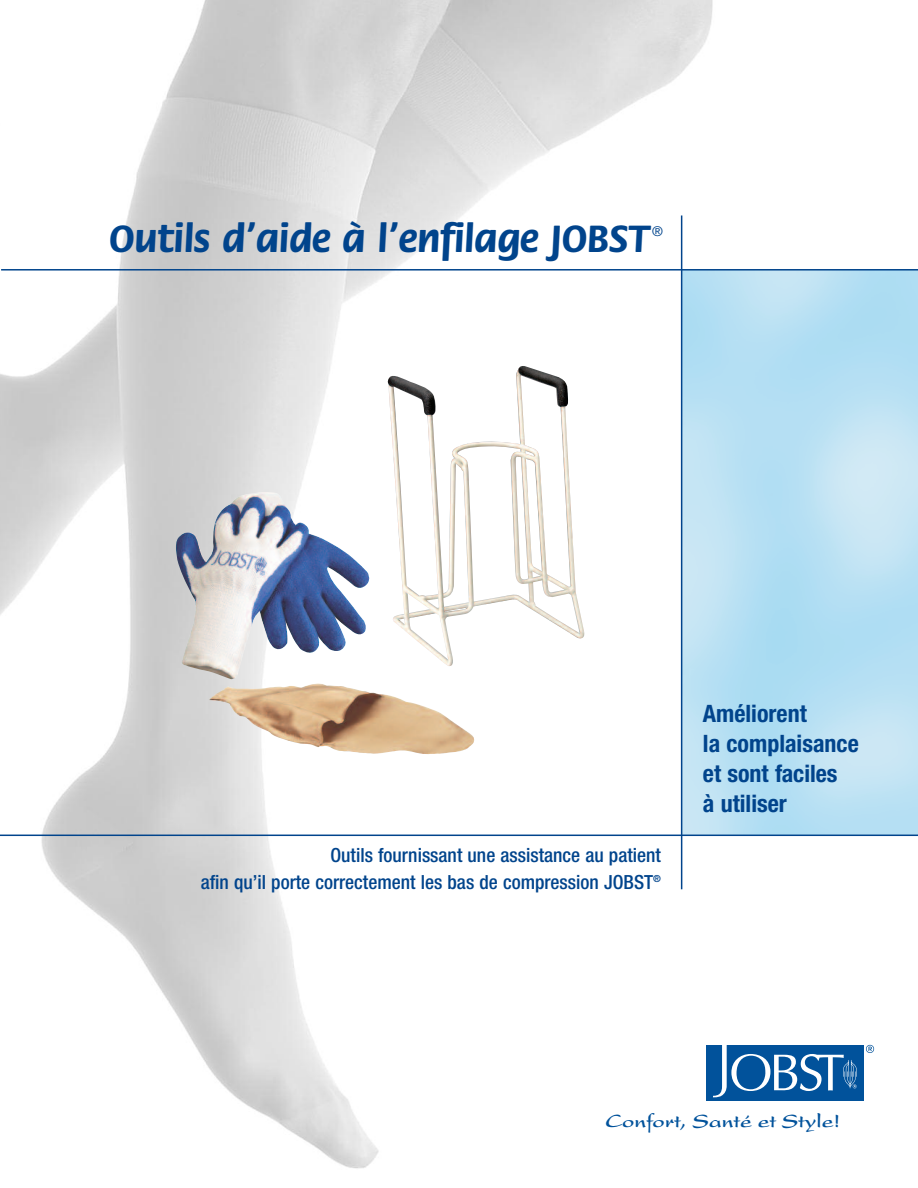
<style>
.page{position:relative;width:918px;height:1188px;background:#fff}
.page>*{position:absolute;margin:0;border:0;box-sizing:border-box;transform-origin:0 0}
.t1{font:700 40.5px "Flora";letter-spacing:-.01em;color:#01448c}
.t2{font:700 condensed 24px/30px "Helvetica Neue";color:#01448c}
.t3{font:700 20.7px "Present";color:#01529b}
.t4{font:500 condensed 19.5px/27px "Helvetica Neue";color:#01448c;text-align:right}
.t5{font:13.5px "Helvetica Neue";color:#01448c}
</style>
<div class="page">
<img style="left:0;top:0;width:813px;height:1169px">
<img style="left:682px;top:271px;width:236px;height:564px">
<hr style="left:1px;top:269px;width:917px;height:2px;background:#01448c">
<hr style="left:0;top:835px;width:918px;height:1px;background:#01448c">
<hr style="left:681px;top:215px;width:1px;height:674px;background:#01448c">
<div style="left:706px;top:1045px;width:158px;height:56px;background:#01529b"></div>
<svg style="left:713px;top:1044px;width:144px;height:53px"></svg>
<svg style="left:866px;top:1045px;width:8px;height:8px"></svg>
<img style="left:176px;top:492px;width:193px;height:187px">
<img style="left:209px;top:684px;width:265px;height:70px">
<img style="left:388px;top:366px;width:196px;height:300px">
<h1 class="t1" style="left:109px;top:223px;width:542px">Outils d’aide à l’enfilage JOBST</h1>
<p class="t5" style="left:652px;top:226px;width:12px">®</p>
<p class="t4" style="left:201px;top:843px;width:462px">Outils fournissant une assistance au patient<br>afin qu’il porte correctement les bas de compression JOBST<sup>®</sup></p>
<p class="t2" style="left:703px;top:701px;width:157px">Améliorent<br>la complaisance et sont faciles<br>à utiliser</p>
<p class="t3" style="left:605px;top:1113px;width:236px">Confort, Santé et Style!</p>
</div>
